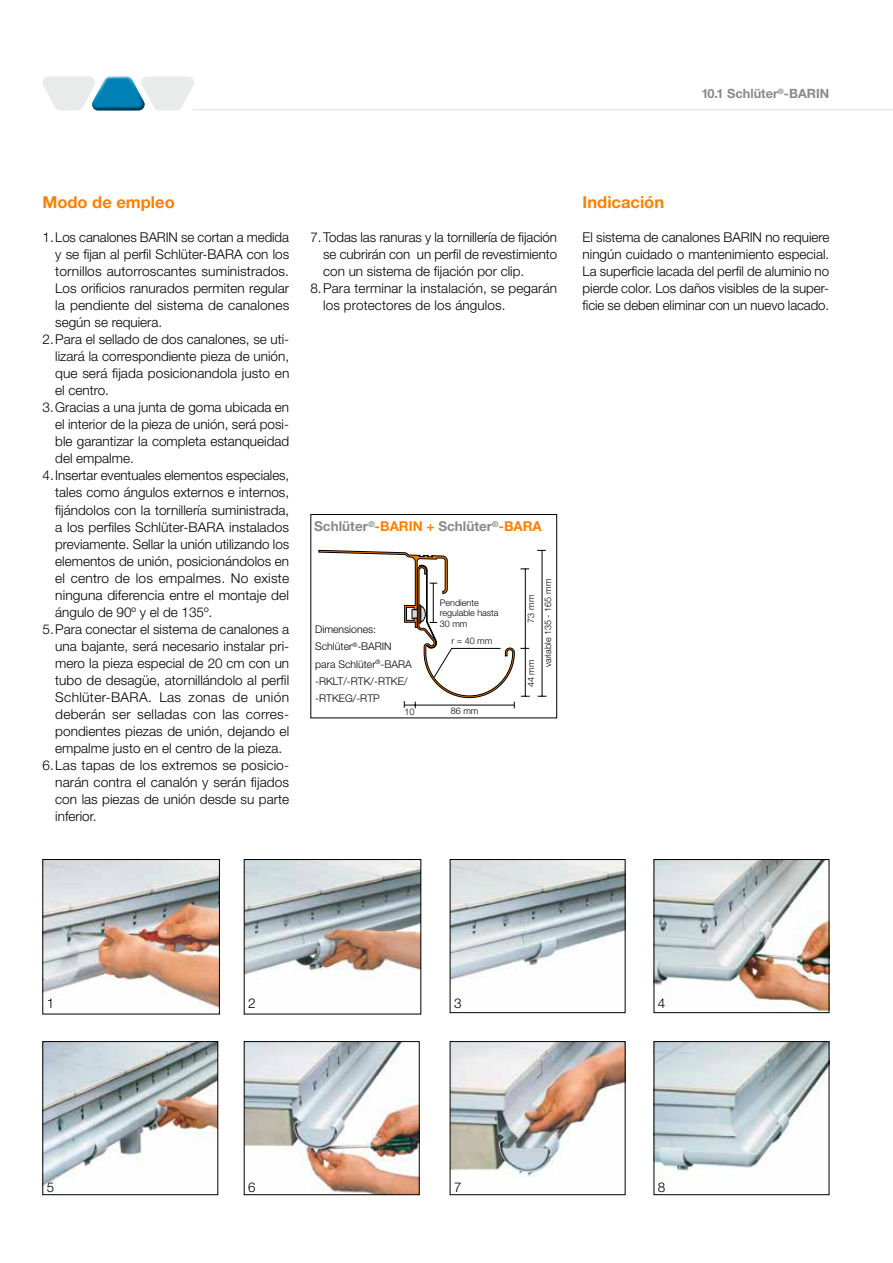
<style>
.page{position:relative;width:893px;height:1263px;background:#fff}
.page>*{position:absolute;margin:0;border:0;box-sizing:border-box;transform-origin:0 0}
.t1{font:700 16.5px "Helvetica Neue LT Pro";color:#ff8000}
.t2{font:700 13.65px "Helvetica Neue LT Pro";color:#87898b}
.t3{font:300 13.5px/17px "Helvetica Neue LT Pro";color:#000;text-align:justify}
.t4{font:300 13.5px "Helvetica Neue LT Pro";letter-spacing:.02em;color:#000}
.t5{font:700 12.75px "Helvetica Neue LT Pro";color:#87898b}
.t6{font:300 10.5px/17.1px "Helvetica Neue LT Pro";color:#000}
.t7{font:300 9px/10.5px "Helvetica Neue LT Pro";color:#000}
.s1{color:#ff8000}
</style>
<div class="page">
<hr style="left:193px;top:109px;width:700px;height:1px;background:#e9eaea">
<svg style="left:43px;top:76px;width:151px;height:34px"></svg>
<hr style="left:542px;top:551px;width:1px;height:145px;background:#000">
<svg style="left:319px;top:550px;width:211px;height:158px"></svg>
<div style="left:311px;top:514px;width:246px;height:204px;border:1px solid #000"></div>
<img style="left:246px;top:861px;width:173px;height:118px">
<div style="left:244px;top:859px;width:177px;height:155px;border:1px solid #000"></div>
<img style="left:45px;top:861px;width:173px;height:151px">
<div style="left:43px;top:859px;width:177px;height:155px;border:1px solid #000"></div>
<img style="left:452px;top:861px;width:171px;height:119px">
<div style="left:450px;top:859px;width:175px;height:154px;border:1px solid #000"></div>
<img style="left:656px;top:861px;width:171px;height:150px">
<div style="left:654px;top:859px;width:175px;height:154px;border:1px solid #000"></div>
<img style="left:246px;top:1043px;width:171px;height:150px">
<div style="left:244px;top:1041px;width:175px;height:154px;border:1px solid #000"></div>
<img style="left:656px;top:1043px;width:171px;height:128px">
<div style="left:654px;top:1041px;width:175px;height:154px;border:1px solid #000"></div>
<img style="left:452px;top:1043px;width:171px;height:135px">
<div style="left:450px;top:1041px;width:175px;height:154px;border:1px solid #000"></div>
<img style="left:45px;top:1043px;width:171px;height:144px">
<div style="left:43px;top:1041px;width:175px;height:154px;border:1px solid #000"></div>
<p class="t5" style="left:701px;top:86px;width:129px">10.1 Schlüter<sup>®</sup>-BARIN</p>
<p class="t1" style="left:43px;top:192px;width:134px">Modo de empleo</p>
<p class="t3" style="left:43px;top:229px;width:248px">1.Los canalones BARIN se cortan a medida</p>
<p class="t3" style="left:55px;top:246px;width:235px">y se fijan al perfil Schlüter-BARA con los</p>
<p class="t3" style="left:55px;top:263px;width:235px">tornillos autorroscantes suministrados.</p>
<p class="t3" style="left:55px;top:280px;width:235px">Los orificios ranurados permiten regular</p>
<p class="t3" style="left:55px;top:297px;width:235px">la pendiente del sistema de canalones</p>
<p class="t3" style="left:55px;top:314px;width:109px">según se requiera.</p>
<p class="t3" style="left:43px;top:331px;width:248px">2.Para el sellado de dos canalones, se uti-</p>
<p class="t3" style="left:55px;top:348px;width:235px">lizará la correspondiente pieza de unión,</p>
<p class="t3" style="left:55px;top:365px;width:236px">que será fijada posicionandola justo en</p>
<p class="t3" style="left:55px;top:382px;width:55px">el centro.</p>
<p class="t3" style="left:43px;top:399px;width:248px">3.Gracias a una junta de goma ubicada en</p>
<p class="t3" style="left:55px;top:416px;width:235px">el interior de la pieza de unión, será posi-</p>
<p class="t3" style="left:55px;top:433px;width:235px">ble garantizar la completa estanqueidad</p>
<p class="t3" style="left:55px;top:450px;width:80px">del empalme.</p>
<p class="t3" style="left:43px;top:467px;width:248px">4.Insertar eventuales elementos especiales,</p>
<p class="t3" style="left:55px;top:484px;width:235px">tales como ángulos externos e internos,</p>
<p class="t3" style="left:55px;top:501px;width:235px">fijándolos con la tornillería suministrada,</p>
<p class="t3" style="left:55px;top:518px;width:235px">a los perfiles Schlüter-BARA instalados</p>
<p class="t3" style="left:55px;top:535px;width:236px">previamente. Sellar la unión utilizando los</p>
<p class="t3" style="left:55px;top:552px;width:235px">elementos de unión, posicionándolos en</p>
<p class="t3" style="left:55px;top:569px;width:235px">el centro de los empalmes. No existe</p>
<p class="t3" style="left:55px;top:586px;width:235px">ninguna diferencia entre el montaje del</p>
<p class="t3" style="left:55px;top:603px;width:159px">ángulo de 90º y el de 135º.</p>
<p class="t3" style="left:43px;top:620px;width:248px">5.Para conectar el sistema de canalones a</p>
<p class="t3" style="left:55px;top:637px;width:235px">una bajante, será necesario instalar pri-</p>
<p class="t3" style="left:55px;top:654px;width:235px">mero la pieza especial de 20 cm con un</p>
<p class="t3" style="left:55px;top:671px;width:235px">tubo de desagüe, atornillándolo al perfil</p>
<p class="t4" style="left:55px;top:688px;width:235px">Schlüter-BARA. Las zonas de unión</p>
<p class="t3" style="left:55px;top:705px;width:235px">deberán ser selladas con las corres-</p>
<p class="t3" style="left:55px;top:722px;width:235px">pondientes piezas de unión, dejando el</p>
<p class="t3" style="left:55px;top:739px;width:228px">empalme justo en el centro de la pieza.</p>
<p class="t3" style="left:43px;top:756px;width:248px">6.Las tapas de los extremos se posicio-</p>
<p class="t3" style="left:55px;top:773px;width:235px">narán contra el canalón y serán fijados</p>
<p class="t3" style="left:55px;top:790px;width:235px">con las piezas de unión desde su parte</p>
<p class="t3" style="left:55px;top:807px;width:43px">inferior.</p>
<p class="t3" style="left:310px;top:229px;width:248px">7.Todas las ranuras y la tornillería de fijación</p>
<p class="t3" style="left:323px;top:246px;width:235px">se cubrirán con un perfil de revestimiento</p>
<p class="t3" style="left:323px;top:263px;width:203px">con un sistema de fijación por clip.</p>
<p class="t3" style="left:310px;top:280px;width:248px">8.Para terminar la instalación, se pegarán</p>
<p class="t3" style="left:323px;top:297px;width:184px">los protectores de los ángulos.</p>
<p class="t2" style="left:314px;top:518px;width:229px">Schlüter<sup>®</sup><span class="s1">-BARIN +</span> Schlüter<sup>®</sup><span class="s1">-BARA</span></p>
<p class="t6" style="left:315px;top:621px;width:98px">Dimensiones:<br>Schlüter<sup>®</sup>-BARIN para Schlüter<sup>®</sup>-BARA -RKLT/-RTK/-RTKE/ -RTKEG/-RTP</p>
<p class="t7" style="left:440px;top:597px;width:60px">Pendiente regulable hasta<br>30 mm</p>
<p class="t7" style="left:451px;top:636px;width:42px">r=40mm</p>
<p class="t7" style="left:404px;top:706px;width:12px">10</p>
<p class="t7" style="left:451px;top:705px;width:29px">86 mm</p>
<p class="t7" style="left:525px;top:622px;width:29px;rotate:-90deg">73 mm</p>
<p class="t7" style="left:525px;top:687px;width:29px;rotate:-90deg">44 mm</p>
<p class="t7" style="left:543px;top:667px;width:90px;rotate:-90deg">variable 135 - 165 mm</p>
<p class="t1" style="left:583px;top:192px;width:83px">Indicación</p>
<p class="t3" style="left:583px;top:229px;width:248px">El sistema de canalones BARIN no requiere ningún cuidado o mantenimiento especial.<br>La superficie lacada del perfil de aluminio no pierde color. Los daños visibles de la super&shy;ficie se deben eliminar con un nuevo lacado.</p>
<p class="t3" style="left:47px;top:994px;width:9px">1</p>
<p class="t3" style="left:47px;top:1178px;width:9px">5</p>
<p class="t3" style="left:248px;top:994px;width:9px">2</p>
<p class="t3" style="left:248px;top:1178px;width:9px">6</p>
<p class="t3" style="left:454px;top:994px;width:9px">3</p>
<p class="t3" style="left:454px;top:1178px;width:9px">7</p>
<p class="t3" style="left:658px;top:994px;width:9px">4</p>
<p class="t3" style="left:658px;top:1178px;width:9px">8</p>
</div>
